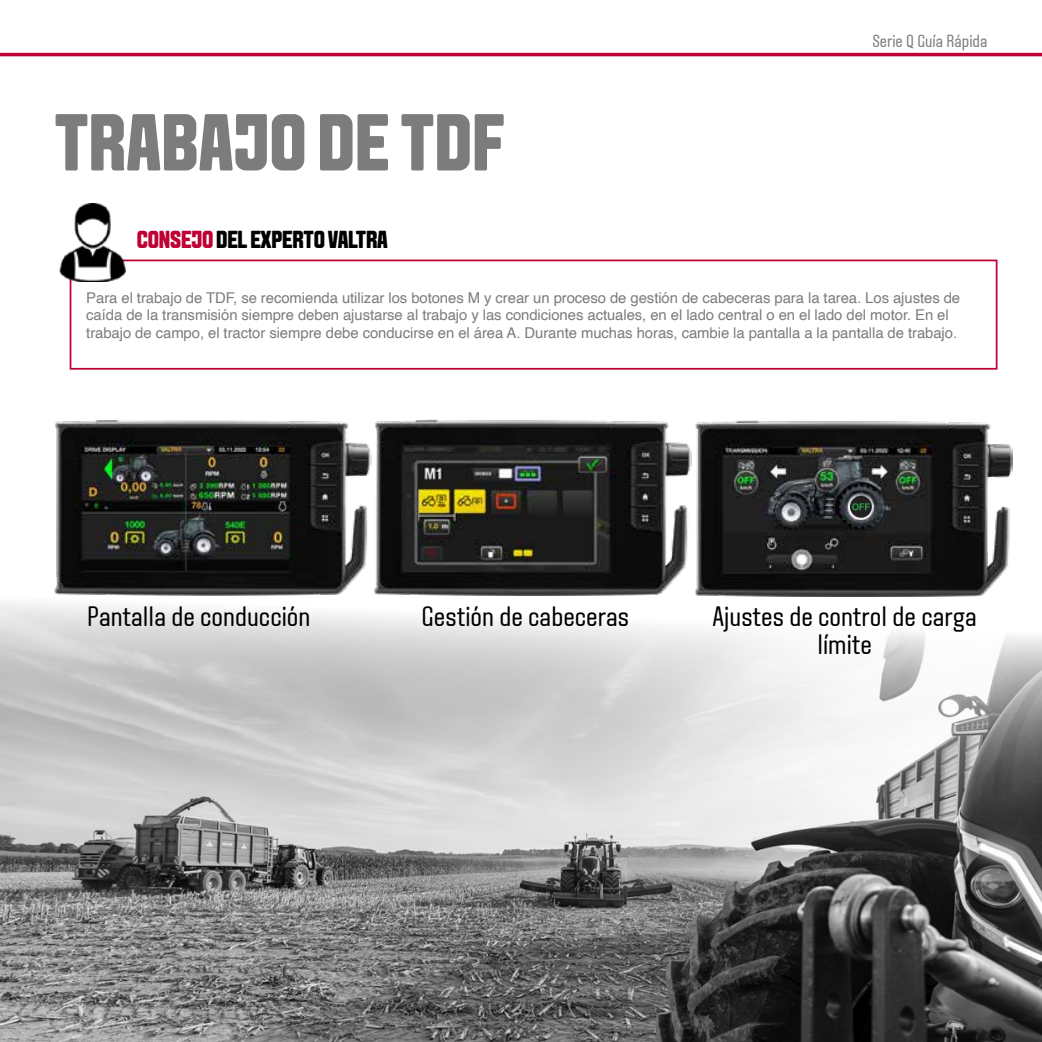
<style>
.page{position:relative;width:1042px;height:1042px;background:#fff}
.page>*{position:absolute;margin:0;border:0;box-sizing:border-box;transform-origin:0 0}
.t1{font:700 80.5px "VALTRA Aveny T 2020 Extra";color:#7c7c7c}
.t2{font:28px/28px "VALTRA Aveny T 2020 Regular";color:#000;text-align:center}
.t3{font:700 24.5px "VALTRA Aveny T 2020 Extra";letter-spacing:-.01em;color:#000}
.t4{font:17.5px "VALTRA Aveny T 2020 Regular";color:#7c7c7c}
.t5{font:15.75px "VALTRA Aveny T 2020 Regular";color:#7c7c7c}
.t6{font:14.88px/17.5px "Helvetica";letter-spacing:-.005em;color:#7c7c7c}
.s1{color:#be0034}
</style>
<div class="page">
<img style="left:0;top:595px;width:1042px;height:447px">
<div style="left:70px;top:259px;width:927px;height:111px;border:2px solid #be0034"></div>
<img style="left:59px;top:204px;width:72px;height:77px">
<img style="left:54px;top:420px;width:317px;height:175px">
<img style="left:374px;top:419px;width:318px;height:176px">
<img style="left:695px;top:420px;width:317px;height:176px">
<img style="left:847px;top:492px;width:46px;height:27px">
<div style="left:850px;top:496px;width:22px;height:22px;background:#212022;border-radius:50%"></div>
<svg style="left:852px;top:503px;width:17px;height:7px"></svg>
<hr style="left:0;top:53px;width:1042px;height:3px;background:#be0034">
<h1 class="t1" style="left:54px;top:90px;width:452px">TRABAJO DE TDF</h1>
<h3 class="t3" style="left:137px;top:224px;width:252px"><span class="s1">CONSEJO</span> DEL EXPERTO VALTRA</h3>
<p class="t4" style="left:872px;top:29px;width:117px">Serie Q Guía Rápida</p>
<p class="t6" style="left:86px;top:289px;width:875px">Para el trabajo de TDF, se recomienda utilizar los botones M y crear un proceso de gestión de cabeceras para la tarea. Los ajustes de caída de la transmisión siempre deben ajustarse al trabajo y las condiciones actuales, en el lado central o en el lado del motor. En el trabajo de campo, el tractor siempre debe conducirse en el área A. Durante muchas horas, cambie la pantalla a la pantalla de trabajo.</p>
<h2 class="t2" style="left:87px;top:602px;width:225px">Pantalla de conducción</h2>
<h2 class="t2" style="left:421px;top:602px;width:209px">Gestión de cabeceras</h2>
<h2 class="t2" style="left:712px;top:602px;width:266px">Ajustes de control de carga límite</h2>
<p class="t5" style="left:516px;top:994px;width:12px">21</p>
</div>
